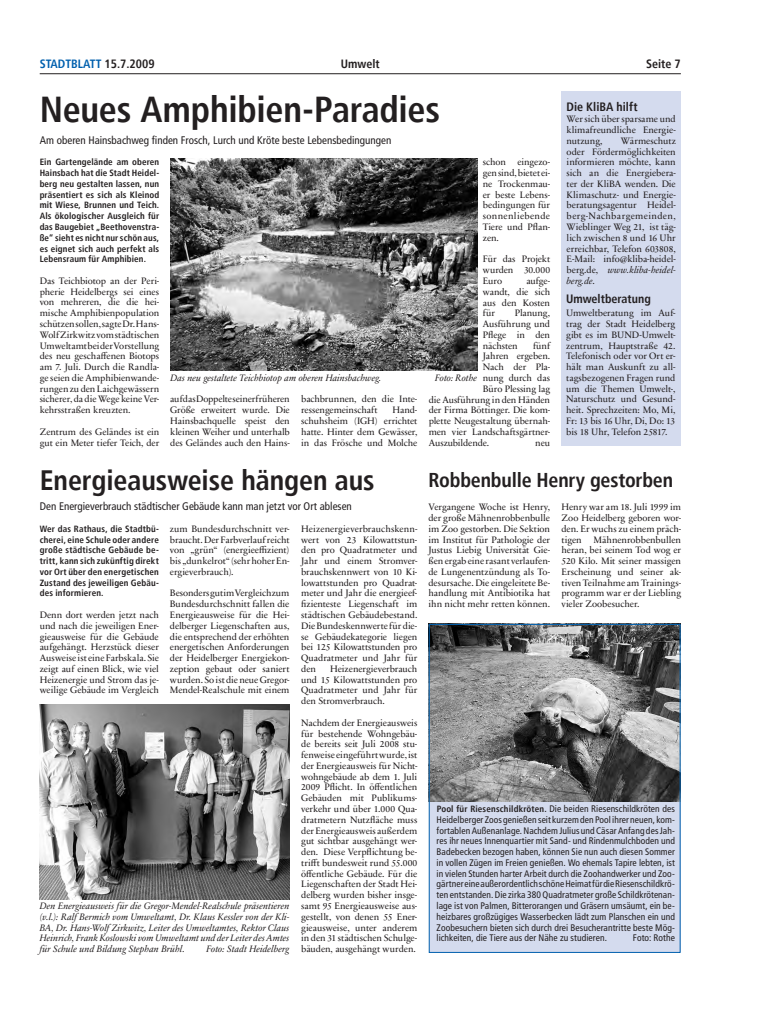
<style>
.page{position:relative;width:766px;height:1021px;background:#fff}
.page>*{position:absolute;margin:0;border:0;box-sizing:border-box;transform-origin:0 0}
.t1{font:700 condensed 36px "Frutiger";letter-spacing:-.01em;color:#231f20}
.t2{font:700 condensed 28px "Frutiger";letter-spacing:-.005em;color:#231f20}
.t3{font:700 condensed 20px "Frutiger";letter-spacing:-.01em;color:#231f20}
.t4{font:700 condensed 12.1px "Frutiger";color:#231f20}
.t5{font:700 condensed 12px "Frutiger";color:#0160ae}
.t6{font:700 condensed 12px "Frutiger";color:#231f20}
.t7{font:condensed 11px "Frutiger LT";color:#231f20}
.t8{font:9.5px/10.8px "Sabon Next LT";letter-spacing:-.005em;color:#231f20;text-align:justify}
.t9{font:condensed 9.5px/10.8px "Frutiger LT";letter-spacing:.005em;color:#231f20;text-align:justify}
.t10{font:italic 9.5px/10.8px "Sabon Next LT";color:#231f20;text-align:justify}
.t11{font:700 condensed 9px/10.8px "Frutiger";letter-spacing:.015em;color:#231f20;text-align:justify}
.s1{color:#231f20}
.s2{font-style:italic}
.s3{font-family:"Frutiger";font-weight:700;font-size:9px}
</style>
<div class="page">
<hr style="left:40px;top:73px;width:640px;height:1px;background:#231f20">
<img style="left:40px;top:704px;width:249px;height:195px">
<img style="left:170px;top:158px;width:307px;height:212px">
<div style="left:561px;top:91px;width:120px;height:354px;background:#d4dbee"></div>
<div style="left:428px;top:768px;width:252px;height:184px;background:#d4dbee"></div>
<img style="left:430px;top:626px;width:248px;height:175px">
<div style="left:428px;top:624px;width:252px;height:328px;border:1px solid #0160ae"></div>
<p class="t5" style="left:40px;top:57px;width:116px">STADTBLATT <span class="s1">15.7.2009</span></p>
<p class="t6" style="left:341px;top:57px;width:40px">Umwelt</p>
<p class="t6" style="left:646px;top:57px;width:36px">Seite 7</p>
<h1 class="t1" style="left:40px;top:88px;width:401px">Neues Amphibien-Paradies</h1>
<p class="t7" style="left:40px;top:133px;width:353px">Am oberen Hainsbachweg finden Frosch, Lurch und Kröte beste Lebensbedingungen</p>
<p class="t11" style="left:40px;top:157px;width:121px">Ein Gartengelände am oberen Hainsbach hat die Stadt Heidel&shy;berg neu gestalten lassen, nun präsentiert es sich als Kleinod mit Wiese, Brunnen und Teich.<br>Als ökologischer Ausgleich für das Baugebiet „Beethovenstra&shy;ße“ sieht es nicht nur schön aus, es eignet sich auch perfekt als Lebensraum für Amphibien.</p>
<p class="t8" style="left:40px;top:275px;width:121px">Das Teichbiotop an der Peri&shy;pherie Heidelbergs sei eines von mehreren, die die hei&shy;mische Amphibienpopulation schützen sollen, sagte Dr. Hans-Wolf Zirkwitz vom städtischen Umweltamt bei der Vorstellung des neu geschaffenen Biotops am 7. Juli. Durch die Randla&shy;ge seien die Amphibienwande&shy;rungen zu den Laichgewässern sicherer, da die Wege keine Ver&shy;kehrsstraßen kreuzten.</p>
<p class="t8" style="left:40px;top:426px;width:121px">Zentrum des Geländes ist ein gut ein Meter tiefer Teich, der</p>
<p class="t8" style="left:482px;top:157px;width:69px">schon eingezo&shy;gen sind, bietet ei&shy;ne Trockenmau&shy;er beste Lebens&shy;bedingungen für sonnenliebende Tiere und Pflan&shy;zen.</p>
<p class="t8" style="left:482px;top:254px;width:69px">Für das Projekt wurden 30.000<br>Euro</p>
<p class="t8" style="left:482px;top:275px;width:69px;text-indent:43px">aufge&shy;wandt, die sich aus den Kosten für</p>
<p class="t8" style="left:482px;top:308px;width:69px;text-indent:32px">Planung, Ausführung und Pflege in den nächsten</p>
<p class="t8" style="left:533px;top:340px;width:19px">fünf</p>
<p class="t8" style="left:482px;top:351px;width:69px">Jahren ergeben.</p>
<p class="t8" style="left:482px;top:362px;width:69px">Nach der Pla-</p>
<p class="t8" style="left:482px;top:372px;width:69px">nung durch das</p>
<p class="t8" style="left:482px;top:383px;width:69px">Büro Plessing lag</p>
<p class="t8" style="left:428px;top:394px;width:123px">die Ausführung in den Händen</p>
<p class="t8" style="left:428px;top:405px;width:123px">der Firma Böttinger. Die kom-</p>
<p class="t8" style="left:428px;top:415px;width:123px">plette Neugestaltung übernah-</p>
<p class="t8" style="left:428px;top:426px;width:123px">men vier Landschaftsgärtner-</p>
<p class="t8" style="left:428px;top:437px;width:62px">Auszubildende.</p>
<p class="t8" style="left:535px;top:437px;width:16px">neu</p>
<p class="t10" style="left:170px;top:372px;width:212px">Das neu gestaltete Teichbiotop am oberen Hainsbachweg.</p>
<p class="t10" style="left:435px;top:372px;width:43px">Foto: Rothe</p>
<p class="t8" style="left:170px;top:394px;width:121px">auf das Doppelte seiner früheren Größe erweitert wurde. Die Hainsbachquelle speist den kleinen Weiher und unterhalb des Geländes auch den Hains-</p>
<p class="t8" style="left:301px;top:394px;width:118px">bachbrunnen, den die Inte&shy;ressengemeinschaft</p>
<p class="t8" style="left:301px;top:405px;width:118px;text-indent:91px">Hand&shy;schuhsheim (IGH) errichtet hatte. Hinter dem Gewässer, in das Frösche und Molche</p>
<p class="t4" style="left:566px;top:100px;width:72px">Die KliBA hilft</p>
<p class="t8" style="left:566px;top:114px;width:111px">Wer sich über sparsame und klimafreundliche Energie&shy;nutzung,</p>
<p class="t8" style="left:566px;top:135px;width:111px;text-indent:54px">Wärmeschutz oder Fördermöglichkeiten informieren möchte, kann sich an die Energiebera&shy;ter der KliBA wenden. Die Klimaschutz- und Energie&shy;beratungsagentur Heidel&shy;berg-Nachbargemeinden, Wieblinger Weg 21, ist täg&shy;lich zwischen 8 und 16 Uhr erreichbar, Telefon 603808, E-Mail: info@kliba-heidel&shy;berg.de, <span class="s2">www.kliba-heidel&shy;berg.de</span>.</p>
<p class="t4" style="left:566px;top:292px;width:86px">Umweltberatung</p>
<p class="t8" style="left:566px;top:308px;width:111px">Umweltberatung im Auf&shy;trag der Stadt Heidelberg gibt es im BUND-Umwelt&shy;zentrum, Hauptstraße 42.<br>Telefonisch oder vor Ort er&shy;hält man Auskunft zu all&shy;tagsbezogenen Fragen rund um die Themen Umwelt-, Naturschutz und Gesund&shy;heit. Sprechzeiten: Mo, Mi, Fr: 13 bis 16 Uhr, Di, Do: 13 bis 18 Uhr, Telefon 25817.</p>
<h2 class="t2" style="left:40px;top:463px;width:336px">Energieausweise hängen aus</h2>
<p class="t7" style="left:40px;top:500px;width:313px">Den Energieverbrauch städtischer Gebäude kann man jetzt vor Ort ablesen</p>
<p class="t11" style="left:40px;top:523px;width:121px">Wer das Rathaus, die Stadtbü&shy;cherei, eine Schule oder andere große städtische Gebäude be&shy;tritt, kann sich zukünftig direkt vor Ort über den energetischen Zustand des jeweiligen Gebäu&shy;des informieren.</p>
<p class="t8" style="left:40px;top:609px;width:121px">Denn dort werden jetzt nach und nach die jeweiligen Ener&shy;gieausweise für die Gebäude aufgehängt. Herzstück dieser Ausweise ist eine Farbskala. Sie zeigt auf einen Blick, wie viel Heizenergie und Strom das je&shy;weilige Gebäude im Vergleich</p>
<p class="t8" style="left:170px;top:523px;width:121px">zum Bundesdurchschnitt ver&shy;braucht. Der Farbverlauf reicht von „grün“ (energieeffizient) bis „dunkelrot“ (sehr hoher En&shy;ergieverbrauch).</p>
<p class="t8" style="left:170px;top:588px;width:121px">Besonders gut im Vergleich zum Bundesdurchschnitt fallen die Energieausweise für die Hei&shy;delberger Liegenschaften aus, die entsprechend der erhöhten energetischen Anforderungen der Heidelberger Energiekon&shy;zeption gebaut oder saniert wurden. So ist die neue Gregor-Mendel-Realschule mit einem</p>
<p class="t8" style="left:301px;top:523px;width:118px">Heizenergieverbrauchskenn&shy;wert von 23 Kilowattstun&shy;den pro Quadratmeter und Jahr und einem Stromver&shy;brauchskennwert von 10 Ki&shy;lowattstunden pro Quadrat&shy;meter und Jahr die energieef&shy;fizienteste Liegenschaft im städtischen Gebäudebestand.<br>Die Bundeskennwerte für die&shy;se Gebäudekategorie liegen bei 125 Kilowattstunden pro Quadratmeter und Jahr für den</p>
<p class="t8" style="left:301px;top:663px;width:118px;text-indent:29px">Heizenergieverbrauch und 15 Kilowattstunden pro Quadratmeter und Jahr für den Stromverbrauch.</p>
<p class="t8" style="left:301px;top:717px;width:118px">Nachdem der Energieausweis für bestehende Wohngebäu&shy;de bereits seit Juli 2008 stu&shy;fenweise eingeführt wurde, ist der Energieausweis für Nicht&shy;wohngebäude ab dem 1. Juli 2009 Pflicht. In öffentlichen Gebäuden mit Publikums&shy;verkehr und über 1.000 Qua&shy;dratmetern Nutzfläche muss der Energieausweis außerdem gut sichtbar ausgehängt wer&shy;den. Diese Verpflichtung be&shy;trifft bundesweit rund 55.000 öffentliche Gebäude. Für die Liegenschaften der Stadt Hei&shy;delberg wurden bisher insge&shy;samt 95 Energieausweise aus&shy;gestellt, von denen 55 Ener&shy;gieausweise, unter anderem in den 31 städtischen Schulge&shy;bäuden, ausgehängt wurden.</p>
<p class="t10" style="left:40px;top:900px;width:251px">Den Energieausweis für die Gregor-Mendel-Realschule präsentieren (v.l.): Ralf Bermich vom Umweltamt, Dr. Klaus Kessler von der Kli-BA, Dr. Hans-Wolf Zirkwitz, Leiter des Umweltamtes, Rektor Claus Heinrich, Frank Koslowski vom Umweltamt und der Leiter des Amtes für Schule und Bildung Stephan Brühl.</p>
<p class="t10" style="left:206px;top:943px;width:84px">Foto: Stadt Heidelberg</p>
<h3 class="t3" style="left:428px;top:468px;width:246px">Robbenbulle Henry gestorben</h3>
<p class="t8" style="left:428px;top:502px;width:123px">Vergangene Woche ist Henry, der große Mähnenrobbenbulle im Zoo gestorben. Die Sektion im Institut für Pathologie der Justus Liebig Universität Gie&shy;ßen ergab eine rasant verlaufen&shy;de Lungenentzündung als To&shy;desursache. Die eingeleitete Be&shy;handlung mit Antibiotika hat ihn nicht mehr retten können.</p>
<p class="t8" style="left:561px;top:502px;width:121px">Henry war am 18. Juli 1999 im Zoo Heidelberg geboren wor&shy;den. Er wuchs zu einem präch&shy;tigen</p>
<p class="t8" style="left:561px;top:534px;width:121px;text-indent:32px">Mähnenrobbenbullen heran, bei seinem Tod wog er 520 Kilo. Mit seiner massigen Erscheinung und seiner ak&shy;tiven Teilnahme am Trainings&shy;programm war er der Liebling vieler Zoobesucher.</p>
<p class="t9" style="left:436px;top:803px;width:240px"><span class="s3">Pool für Riesenschildkröten.</span> Die beiden Riesenschildkröten des Heidelberger Zoos genießen seit kurzem den Pool ihrer neuen, kom&shy;fortablen Außenanlage. Nachdem Julius und Cäsar Anfang des Jah&shy;res ihr neues Innenquartier mit Sand- und Rindenmulchboden und Badebecken bezogen haben, können Sie nun auch diesen Sommer in vollen Zügen im Freien genießen. Wo ehemals Tapire lebten, ist in vielen Stunden harter Arbeit durch die Zoohandwerker und Zoo&shy;gärtner eine außerordentlich schöne Heimat für die Riesenschildkrö&shy;ten entstanden. Die zirka 380 Quadratmeter große Schildkrötenan&shy;lage ist von Palmen, Bitterorangen und Gräsern umsäumt, ein be&shy;heizbares großzügiges Wasserbecken lädt zum Planschen ein und Zoobesuchern bieten sich durch drei Besucherantritte beste Mög&shy;lichkeiten, die Tiere aus der Nähe zu studieren.</p>
<p class="t9" style="left:632px;top:932px;width:43px">Foto: Rothe</p>
</div>
